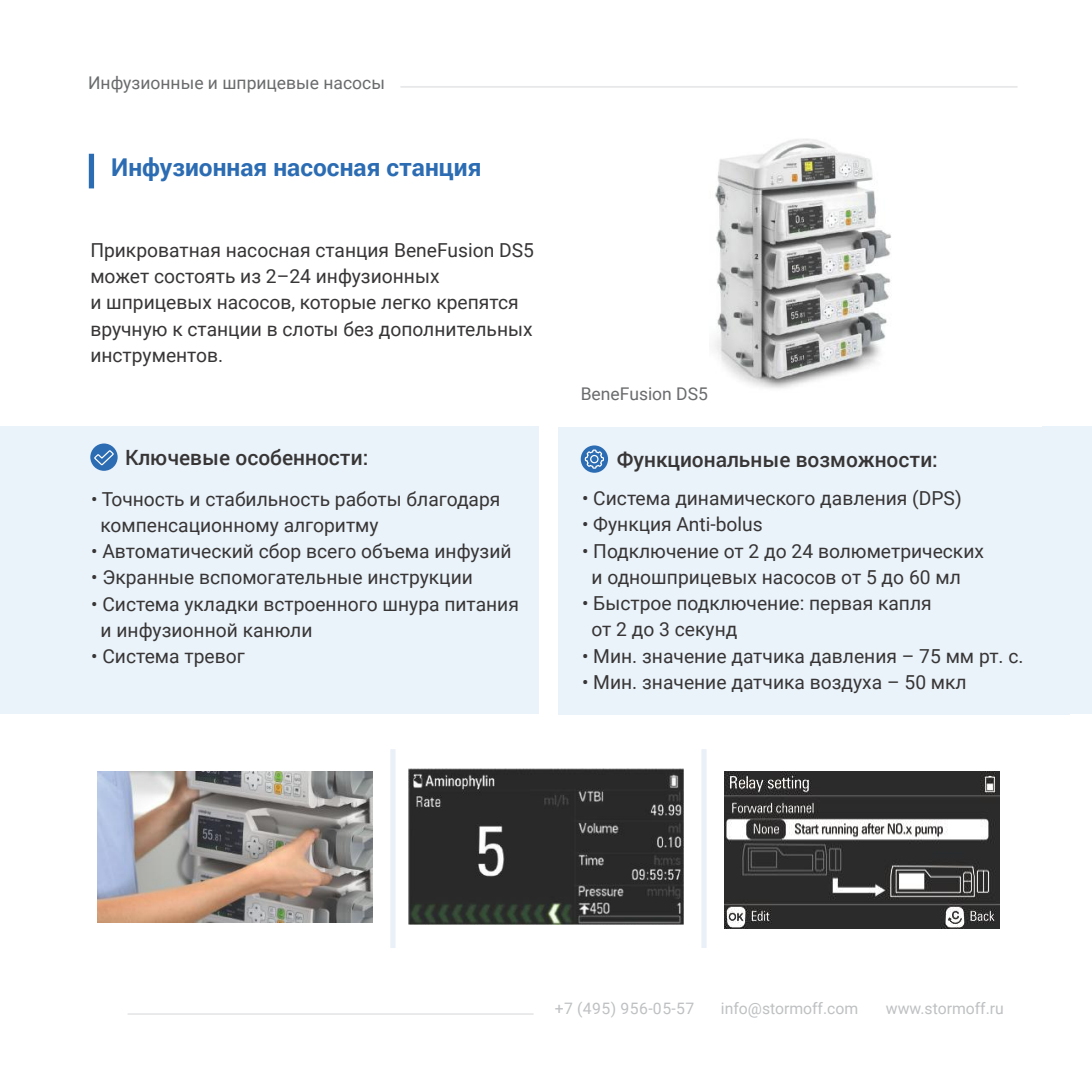
<style>
.page{position:relative;width:1092px;height:1092px;background:#fff}
.page>*{position:absolute;margin:0;border:0;box-sizing:border-box;transform-origin:0 0}
.t1{font:700 24.5px "Roboto";color:#2c6cb3}
.t2{font:500 21px "Roboto";color:#373535}
.t3{font:19.25px/26.2px "Roboto";color:#373535}
.t4{font:17.5px "Roboto";color:#6a6b6d}
.t5{font:15.75px "Roboto";color:#bec0c2}
.t6{font:15.75px "Roboto";letter-spacing:.035em;color:#bec0c2}
</style>
<div class="page">
<hr style="left:128px;top:1013px;width:405px;height:1px;background:#e7e8e9">
<div style="left:89px;top:154px;width:5px;height:34px;background:#2c6cb3"></div>
<img style="left:714px;top:139px;width:177px;height:250px">
<div style="left:0;top:427px;width:538px;height:287px;background:#eaf2fa"></div>
<div style="left:558px;top:427px;width:511px;height:287px;background:#eaf2fa"></div>
<svg style="left:580px;top:445px;width:28px;height:27px"></svg>
<svg style="left:584px;top:449px;width:20px;height:20px"></svg>
<svg style="left:90px;top:443px;width:28px;height:28px"></svg>
<svg style="left:93px;top:449px;width:22px;height:17px"></svg>
<img style="left:98px;top:771px;width:274px;height:151px">
<img style="left:408px;top:768px;width:275px;height:156px">
<img style="left:724px;top:771px;width:275px;height:157px">
<div style="left:701px;top:749px;width:5px;height:198px;background:#eaf0f7"></div>
<div style="left:390px;top:749px;width:5px;height:198px;background:#eaf0f7"></div>
<div style="left:1042px;top:427px;width:49px;height:287px;background:#eaf2fa"></div>
<hr style="left:400px;top:86px;width:617px;height:2px;background:#e7e8e9">
<p class="t4" style="left:88px;top:70px;width:298px">Инфузионные и шприцевые насосы</p>
<p class="t1" style="left:111px;top:150px;width:372px">Инфузионная насосная станция</p>
<p class="t3" style="left:90px;top:236px;width:445px">Прикроватная насосная станция BeneFusion DS5 может состоять из 2–24 инфузионных<br>и шприцевых насосов, которые легко крепятся вручную к станции в слоты без дополнительных инструментов.</p>
<p class="t4" style="left:580px;top:381px;width:129px">BeneFusion DS5</p>
<p class="t2" style="left:125px;top:443px;width:245px">Ключевые особенности:</p>
<p class="t2" style="left:616px;top:444px;width:323px">Функциональные возможности:</p>
<p class="t3" style="left:582px;top:484px;width:381px">• Система динамического давления (DPS)</p>
<p class="t3" style="left:582px;top:510px;width:182px">• Функция Anti-bolus</p>
<p class="t3" style="left:591px;top:537px;width:394px;text-indent:-10px">• Подключение от 2 до 24 волюметрических и одношприцевых насосов от 5 до 60 мл</p>
<p class="t3" style="left:591px;top:589px;width:342px;text-indent:-10px">• Быстрое подключение: первая капля от 2 до 3 секунд</p>
<p class="t3" style="left:582px;top:642px;width:443px">• Мин. значение датчика давления – 75 мм рт. с.</p>
<p class="t3" style="left:582px;top:668px;width:386px">• Мин. значение датчика воздуха – 50 мкл</p>
<p class="t3" style="left:101px;top:485px;width:401px;text-indent:-10px">• Точность и стабильность работы благодаря компенсационному алгоритму</p>
<p class="t3" style="left:91px;top:537px;width:422px">• Автоматический сбор всего объема инфузий</p>
<p class="t3" style="left:91px;top:563px;width:383px">• Экранные вспомогательные инструкции</p>
<p class="t3" style="left:101px;top:590px;width:420px;text-indent:-10px">• Система укладки встроенного шнура питания и инфузионной канюли</p>
<p class="t3" style="left:91px;top:642px;width:155px">• Система тревог</p>
<p class="t6" style="left:555px;top:997px;width:141px">+7 (495) 956-05-57</p>
<p class="t5" style="left:720px;top:997px;width:139px">info@stormoff.com</p>
<p class="t5" style="left:885px;top:997px;width:119px">www.stormoff.ru</p>
</div>
